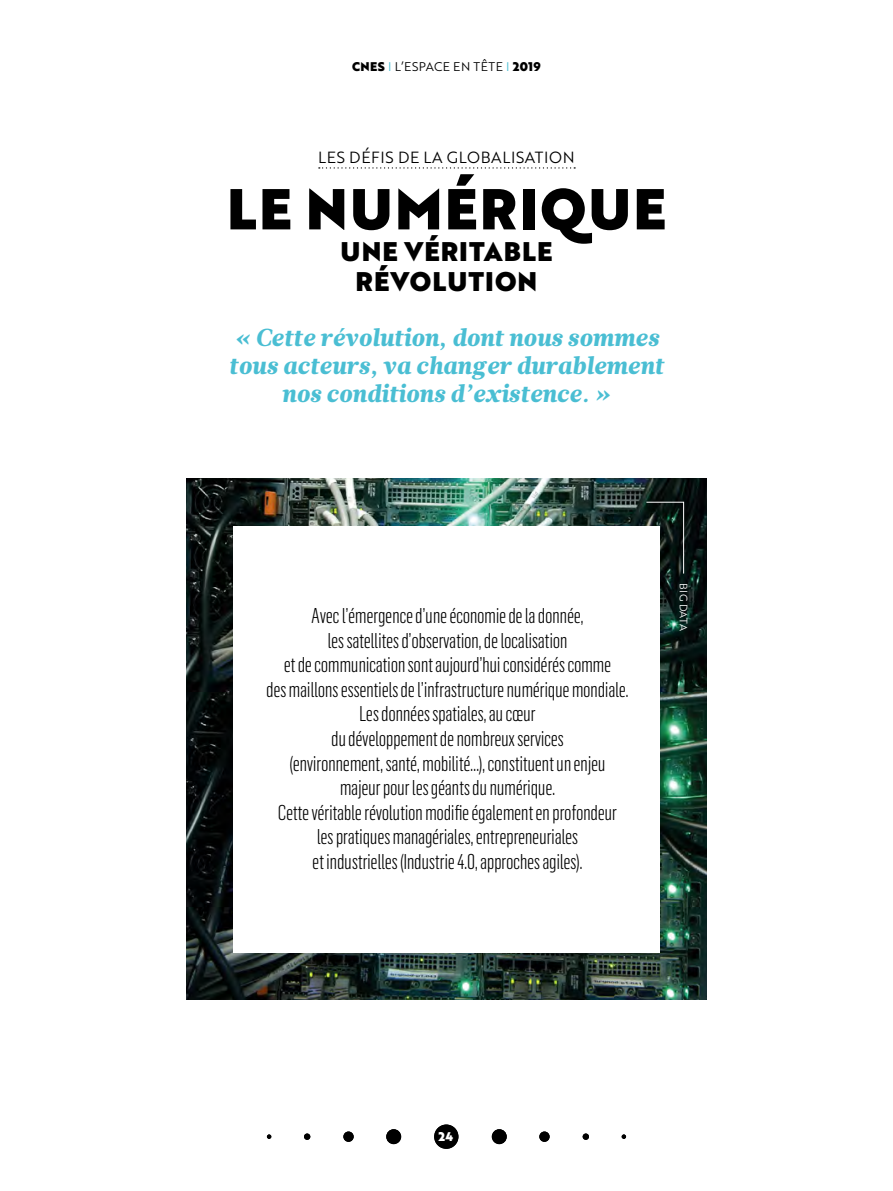
<style>
.page{position:relative;width:893px;height:1191px;background:#fff}
.page>*{position:absolute;margin:0;border:0;box-sizing:border-box;transform-origin:0 0}
.t1{font:56px "Brother 1816 Black";letter-spacing:.04em;color:#000}
.t2{font:26.25px/29.8px "Brother 1816 Black";letter-spacing:.04em;color:#000;text-align:center}
.t3{font:italic 900 24.5px/28px "Glosa Text";color:#4abed3;text-align:center}
.t4{font:300 21px/24.5px "flamenkuch Cond";letter-spacing:-.02em;color:#000;text-align:center}
.t5{font:15.75px "Brother 1816 Book";letter-spacing:.04em;color:#000}
.t6{font:12.25px "Brother 1816 Book";letter-spacing:.04em;color:#000}
.t7{font:12.25px "Brother 1816 Black";color:#fff}
.t8{font:10.5px "Brother 1816 Book";letter-spacing:.01em;color:#fff}
.s1{font-family:"Brother 1816 Black"}
.s2{color:#4abed3}
</style>
<div class="page">
<img style="left:186px;top:479px;width:521px;height:521px">
<div style="left:233px;top:526px;width:427px;height:426px;background:#fff"></div>
<svg style="left:319px;top:167px;width:256px;height:2px"></svg>
<div style="left:386px;top:1129px;width:15px;height:15px;background:#000;border-radius:50%"></div>
<div style="left:343px;top:1131px;width:11px;height:10px;background:#000;border-radius:50%"></div>
<svg style="left:304px;top:1133px;width:6px;height:6px"></svg>
<svg style="left:267px;top:1134px;width:4px;height:4px"></svg>
<div style="left:492px;top:1129px;width:15px;height:15px;background:#000;border-radius:50%"></div>
<div style="left:539px;top:1131px;width:11px;height:10px;background:#000;border-radius:50%"></div>
<svg style="left:583px;top:1133px;width:6px;height:6px"></svg>
<svg style="left:622px;top:1134px;width:4px;height:4px"></svg>
<div style="left:434px;top:1124px;width:24px;height:24px;background:#000;border-radius:50%"></div>
<svg style="left:645px;top:501px;width:39px;height:73px"></svg>
<p class="t6" style="left:352px;top:57px;width:190px"><span class="s1">CNES</span> <span class="s2">I</span> L’ESPACE EN TÊTE <span class="s2">I</span> <span class="s1">2019</span></p>
<p class="t5" style="left:318px;top:145px;width:258px">LES DÉFIS DE LA GLOBALISATION</p>
<h1 class="t1" style="left:227px;top:166px;width:440px">LE NUMÉRIQUE</h1>
<p class="t2" style="left:341px;top:236px;width:213px">UNE VÉRITABLE<br>RÉVOLUTION</p>
<p class="t3" style="left:229px;top:324px;width:437px">« Cette révolution, dont nous sommes tous acteurs, va changer durablement nos conditions d’existence. »</p>
<p class="t4" style="left:266px;top:603px;width:364px">Avec l’émergence d’une économie de la donnée,<br>les satellites d’observation, de localisation<br>et de communication sont aujourd’hui considérés comme<br>des maillons essentiels de l’infrastructure numérique mondiale.<br>Les données spatiales, au cœur<br>du développement de nombreux services<br>(environnement, santé, mobilité…), constituent un enjeu<br>majeur pour les géants du numérique.<br>Cette véritable révolution modifie également en profondeur<br>les pratiques managériales, entrepreneuriales<br>et industrielles (Industrie 4.0, approches agiles).</p>
<p class="t8" style="left:691px;top:583px;width:49px;rotate:90deg">BIG DATA</p>
<p class="t7" style="left:438px;top:1127px;width:17px">24</p>
<p class="t7" style="left:440px;top:1127px;width:13px">12</p>
</div>
